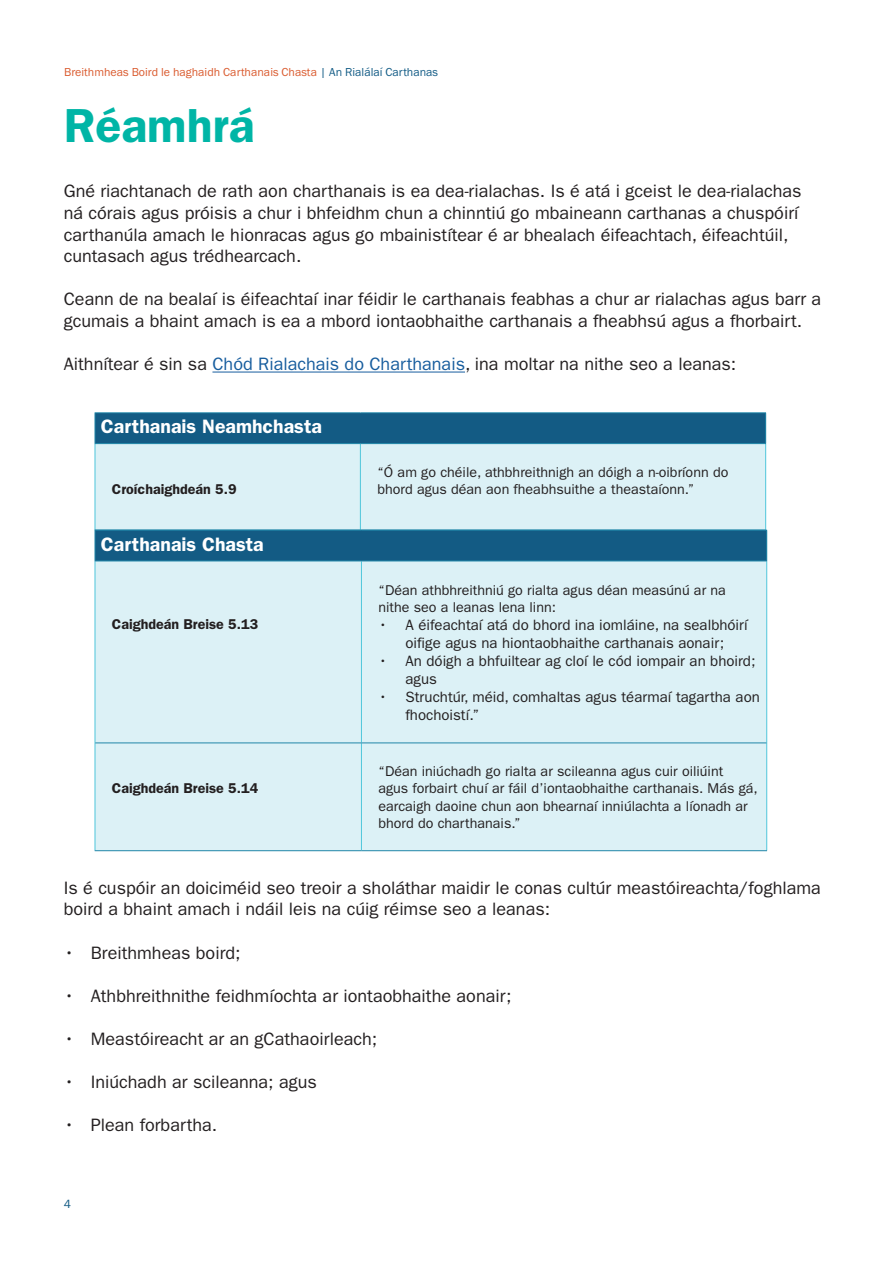
<style>
.page{position:relative;width:893px;height:1263px;background:#fff}
.page>*{position:absolute;margin:0;border:0;box-sizing:border-box;transform-origin:0 0}
.t1{font:600 48px "Franklin Gothic";color:#00b5a6}
.t2{font:600 19.5px "Franklin Gothic";color:#fff}
.t3{font:18px/21.6px "Franklin Gothic";color:#231f20}
.t4{font:15px/18px "Franklin Gothic";color:#231f20}
.t5{font:14.25px/17.1px "Franklin Gothic";color:#231f20}
.t6{font:600 14.25px "Franklin Gothic";color:#231f20}
.t7{font:12px "Franklin Gothic URW Boo";color:#da5b2f}
.t8{font:12px "Franklin Gothic";color:#135b84}
.s1{color:#135c86}
.s2{color:#175d9e}
</style>
<div class="page">
<hr style="left:212px;top:372px;width:253px;height:1px;background:#175d9e">
<div style="left:95px;top:413px;width:671px;height:31px;background:#135b84"></div>
<div style="left:96px;top:444px;width:669px;height:86px;background:#dcf1f6"></div>
<hr style="left:95px;top:444px;width:1px;height:86px;background:#4fc6db">
<hr style="left:360px;top:444px;width:1px;height:86px;background:#4fc6db">
<hr style="left:765px;top:444px;width:1px;height:86px;background:#4fc6db">
<hr style="left:95px;top:412px;width:265px;height:1px;background:#2086a8">
<hr style="left:360px;top:412px;width:406px;height:1px;background:#2086a8">
<hr style="left:95px;top:413px;width:1px;height:30px;background:#2086a8">
<hr style="left:765px;top:413px;width:1px;height:30px;background:#2086a8">
<hr style="left:95px;top:443px;width:265px;height:1px;background:#2086a8">
<hr style="left:360px;top:443px;width:406px;height:1px;background:#2086a8">
<div style="left:95px;top:530px;width:672px;height:31px;background:#135b84"></div>
<div style="left:96px;top:562px;width:670px;height:288px;background:#dcf1f6"></div>
<hr style="left:95px;top:561px;width:1px;height:182px;background:#4fc6db">
<hr style="left:361px;top:561px;width:1px;height:182px;background:#4fc6db">
<hr style="left:766px;top:561px;width:1px;height:182px;background:#4fc6db">
<hr style="left:95px;top:743px;width:1px;height:107px;background:#4fc6db">
<hr style="left:361px;top:743px;width:1px;height:107px;background:#4fc6db">
<hr style="left:766px;top:743px;width:1px;height:107px;background:#4fc6db">
<hr style="left:95px;top:530px;width:266px;height:1px;background:#2086a8">
<hr style="left:361px;top:530px;width:406px;height:1px;background:#2086a8">
<hr style="left:95px;top:530px;width:1px;height:31px;background:#2086a8">
<hr style="left:766px;top:530px;width:1px;height:31px;background:#2086a8">
<hr style="left:95px;top:561px;width:266px;height:1px;background:#2086a8">
<hr style="left:361px;top:561px;width:406px;height:1px;background:#2086a8">
<hr style="left:95px;top:743px;width:266px;height:1px;background:#2086a8">
<hr style="left:361px;top:743px;width:405px;height:1px;background:#2086a8">
<hr style="left:95px;top:850px;width:266px;height:1px;background:#2086a8">
<hr style="left:361px;top:850px;width:406px;height:1px;background:#2086a8">
<p class="t7" style="left:64px;top:65px;width:375px">Breithmheas Boird le haghaidh Carthanais Chasta <span class="s1">| An Rialálaí Carthanas</span></p>
<h1 class="t1" style="left:64px;top:97px;width:193px">Réamhrá</h1>
<p class="t3" style="left:64px;top:181px;width:739px">Gné riachtanach de rath aon charthanais is ea dea-rialachas. Is é atá i gceist le dea-rialachas ná córais agus próisis a chur i bhfeidhm chun a chinntiú go mbaineann carthanas a chuspóirí carthanúla amach le hionracas agus go mbainistítear é ar bhealach éifeachtach, éifeachtúil, cuntasach agus trédhearcach.</p>
<p class="t3" style="left:64px;top:289px;width:759px">Ceann de na bealaí is éifeachtaí inar féidir le carthanais feabhas a chur ar rialachas agus barr a gcumais a bhaint amach is ea a mbord iontaobhaithe carthanais a fheabhsú agus a fhorbairt.</p>
<p class="t3" style="left:64px;top:353px;width:674px">Aithnítear é sin sa <span class="s2">Chód Rialachais do Charthanais</span>, ina moltar na nithe seo a leanas:</p>
<p class="t2" style="left:101px;top:415px;width:222px">Carthanais Neamhchasta</p>
<p class="t6" style="left:112px;top:481px;width:126px">Croíchaighdeán 5.9</p>
<p class="t2" style="left:101px;top:532px;width:164px">Carthanais Chasta</p>
<p class="t6" style="left:112px;top:616px;width:148px">Caighdeán Breise 5.13</p>
<p class="t6" style="left:112px;top:780px;width:148px">Caighdeán Breise 5.14</p>
<p class="t5" style="left:377px;top:464px;width:352px">“Ó am go chéile, athbhreithnigh an dóigh a n-oibríonn do bhord agus déan aon fheabhsuithe a theastaíonn.”</p>
<p class="t5" style="left:378px;top:581px;width:349px">“Déan athbhreithniú go rialta agus déan measúnú ar na nithe seo a leanas lena linn:</p>
<p class="t4" style="left:378px;top:616px;width:371px;text-align:center">• A éifeachtaí atá do bhord ina iomláine, na sealbhóirí oifige agus na hiontaobhaithe carthanais aonair;</p>
<p class="t4" style="left:405px;top:652px;width:352px;text-indent:-27px">• An dóigh a bhfuiltear ag cloí le cód iompair an bhoird; agus</p>
<p class="t4" style="left:405px;top:688px;width:356px;text-indent:-27px">• Struchtúr, méid, comhaltas agus téarmaí tagartha aon fhochoistí.”</p>
<p class="t5" style="left:378px;top:763px;width:381px">“Déan iniúchadh go rialta ar scileanna agus cuir oiliúint<br>agus forbairt chuí ar fáil d’iontaobhaithe carthanais. Más gá, earcaigh daoine chun aon bhearnaí inniúlachta a líonadh ar bhord do charthanais.”</p>
<p class="t3" style="left:64px;top:877px;width:759px">Is é cuspóir an doiciméid seo treoir a sholáthar maidir le conas cultúr meastóireachta/foghlama boird a bhaint amach i ndáil leis na cúig réimse seo a leanas:</p>
<p class="t3" style="left:64px;top:942px;width:178px">• Breithmheas boird;</p>
<p class="t3" style="left:64px;top:985px;width:449px">• Athbhreithnithe feidhmíochta ar iontaobhaithe aonair;</p>
<p class="t3" style="left:64px;top:1028px;width:315px">• Meastóireacht ar an gCathaoirleach;</p>
<p class="t3" style="left:64px;top:1071px;width:255px">• Iniúchadh ar scileanna; agus</p>
<p class="t3" style="left:64px;top:1114px;width:155px">• Plean forbartha.</p>
<p class="t8" style="left:64px;top:1197px;width:9px">4</p>
</div>
